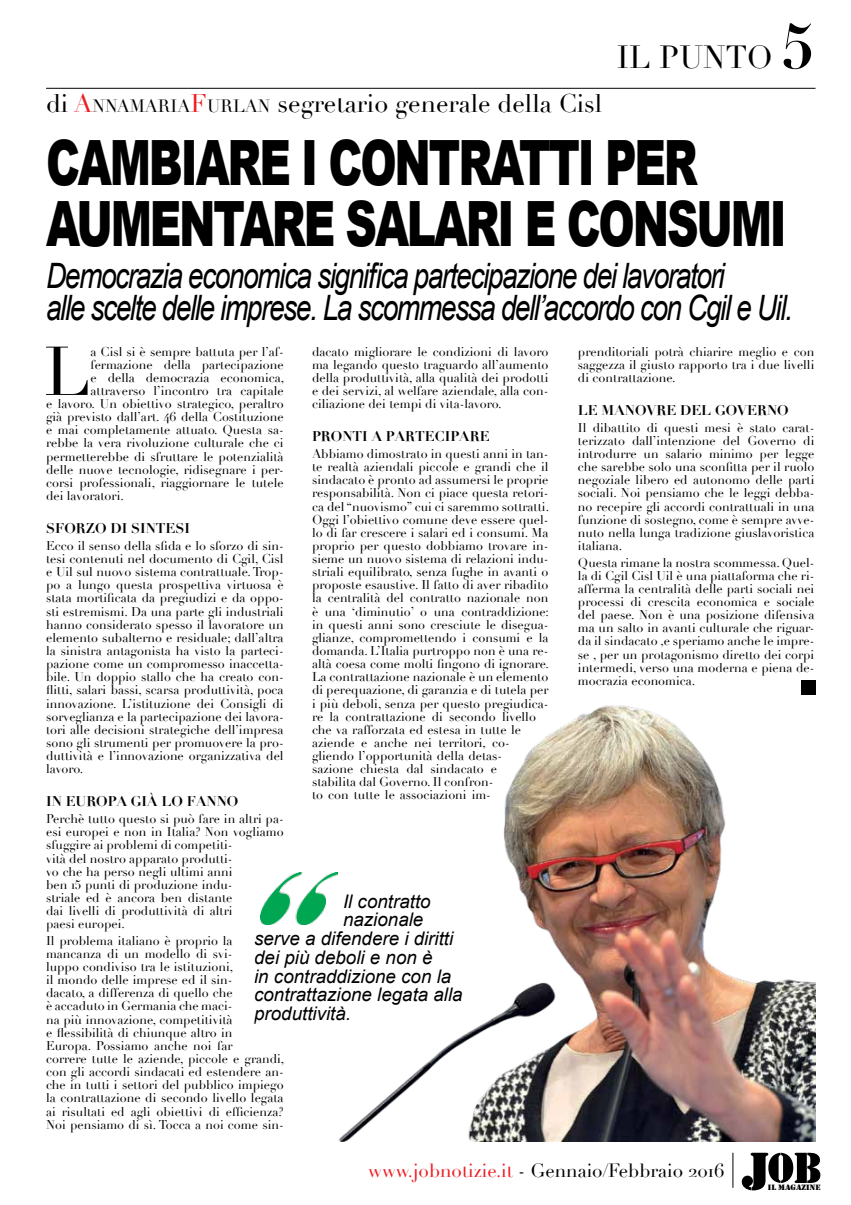
<style>
.page{position:relative;width:851px;height:1205px;background:#fff}
.page>*{position:absolute;margin:0;border:0;box-sizing:border-box;transform-origin:0 0}
.t1{font:67.75px "Didot";color:#000}
.t2{font:900 62.5px/61.2px "Arial";letter-spacing:-.05em;color:#000;scale:.7 1}
.t3{font:700 62.5px "Didot";color:#000}
.t4{font:italic 35px/31.2px "Arial";letter-spacing:-.05em;color:#000;scale:.8 1}
.t5{font:31.25px "Didot";color:#000}
.t6{font:25px "Didot";color:#000}
.t7{font:italic 18.75px "Arial";color:#000}
.t8{font:18.75px "Didot";color:#000}
.t9{font:700 13.75px "Didot";color:#000}
.t10{font:12.5px/13.1px "Didot";color:#000;text-align:justify}
.t11{font:8px "Stencil";color:#000;scale:1.1 1}
.s1{color:#ed1d24}
.s2{font-size:17.5px}
</style>
<div class="page">
<hr style="left:46px;top:88px;width:769px;height:1px;background:#000">
<svg style="left:741px;top:1152px;width:79px;height:38px"></svg>
<hr style="left:732px;top:1152px;width:1px;height:35px;background:#000">
<div style="left:801px;top:681px;width:14px;height:14px;background:#000"></div>
<img style="left:260px;top:872px;width:52px;height:52px">
<img style="left:312px;top:705px;width:503px;height:436px">
<h3 class="t6" style="left:46px;top:88px;width:557px">di <span class="s1">A</span><span class="s2">NNAMARIA</span><span class="s1">F</span><span class="s2">URLAN</span> segretario generale della Cisl</h3>
<h3 class="t5" style="left:616px;top:39px;width:157px">IL PUNTO</h3>
<h2 class="t3" style="left:780px;top:7px;width:36px">5</h2>
<h2 class="t2" style="left:46px;top:130px;width:1059px">CAMBIARE I CONTRATTI PER<br>AUMENTARE SALARI E CONSUMI</h2>
<h3 class="t4" style="left:46px;top:261px;width:935px">Democrazia economica significa partecipazione dei lavoratori<br>alle scelte delle imprese. La scommessa dell’accordo con Cgil e Uil.</h3>
<h1 class="t1" style="left:44px;top:331px;width:48px">L</h1>
<p class="t10" style="left:90px;top:345px;width:195px">a Cisl si è sempre battuta per l’af-</p>
<p class="t10" style="left:578px;top:345px;width:238px">prenditoriali potrà chiarire meglio e con saggezza il giusto rapporto tra i due livelli di contrattazione.</p>
<p class="t9" style="left:578px;top:402px;width:212px">LE MANOVRE DEL GOVERNO</p>
<p class="t10" style="left:578px;top:421px;width:238px">Il dibattito di questi mesi è stato carat&shy;terizzato dall’intenzione del Governo di introdurre un salario minimo per legge che sarebbe solo una sconfitta per il ruolo negoziale libero ed autonomo delle parti sociali. Noi pensiamo che le leggi debba&shy;no recepire gli accordi contrattuali in una funzione di sostegno, come è sempre avve&shy;nuto nella lunga tradizione giuslavoristica italiana.</p>
<p class="t10" style="left:578px;top:556px;width:238px">Questa rimane la nostra scommessa. Quel&shy;la di Cgil Cisl Uil è una piattaforma che ri&shy;afferma la centralità delle parti sociali nei processi di crescita economica e sociale del paese. Non è una posizione difensiva ma un salto in avanti culturale che riguar&shy;da il sindacato ,e speriamo anche le impre&shy;se , per un protagonismo diretto dei corpi intermedi, verso una moderna e piena de&shy;mocrazia economica.</p>
<p class="t10" style="left:312px;top:345px;width:238px">dacato migliorare le condizioni di lavoro ma legando questo traguardo all’aumento della produttività, alla qualità dei prodotti e dei servizi, al welfare aziendale, alla con&shy;ciliazione dei tempi di vita-lavoro.</p>
<p class="t9" style="left:312px;top:428px;width:179px">PRONTI A PARTECIPARE</p>
<p class="t10" style="left:312px;top:447px;width:238px;text-align:left">Abbiamo dimostrato in questi anni in tan&shy;te realtà aziendali piccole e grandi che il sindacato è pronto ad assumersi le proprie responsabilità. Non ci piace questa retori&shy;ca del “nuovismo” cui ci saremmo sottratti.<br>Oggi l’obiettivo comune deve essere quel&shy;lo di far crescere i salari ed i consumi. Ma proprio per questo dobbiamo trovare in&shy;sieme un nuovo sistema di relazioni indu&shy;striali equilibrato, senza fughe in avanti o proposte esaustive. Il fatto di aver ribadito la centralità del contratto nazionale non è una ‘diminutio’ o una contraddizione: in questi anni sono cresciute le disegua&shy;glianze, compromettendo i consumi e la domanda. L’Italia purtroppo non è una re&shy;altà coesa come molti fingono di ignorare.<br>La contrattazione nazionale è un elemento di perequazione, di garanzia e di tutela per i più deboli, senza per questo pregiudica&shy;re la contrattazione di secondo livello che va rafforzata ed estesa in tutte le aziende e anche nei territori, co&shy;gliendo l’opportunità della detas-<br>sazione chiesta dal sindacato e<br>stabilita dal Governo. Il confron-<br>to con tutte le associazioni im-</p>
<p class="t10" style="left:90px;top:358px;width:195px">fermazione della partecipazione</p>
<p class="t10" style="left:90px;top:371px;width:195px">e della democrazia economica,</p>
<p class="t10" style="left:90px;top:384px;width:194px">attraverso l’incontro tra capitale</p>
<p class="t10" style="left:46px;top:397px;width:239px">e lavoro. Un obiettivo strategico, peraltro</p>
<p class="t10" style="left:46px;top:410px;width:239px">già previsto dall’art. 46 della Costituzione</p>
<p class="t10" style="left:46px;top:424px;width:239px">e mai completamente attuato. Questa sa-</p>
<p class="t10" style="left:46px;top:437px;width:239px">rebbe la vera rivoluzione culturale che ci</p>
<p class="t10" style="left:46px;top:450px;width:239px">permetterebbe di sfruttare le potenzialità</p>
<p class="t10" style="left:46px;top:463px;width:239px">delle nuove tecnologie, ridisegnare i per-</p>
<p class="t10" style="left:46px;top:476px;width:239px">corsi professionali, riaggiornare le tutele</p>
<p class="t10" style="left:46px;top:489px;width:79px">dei lavoratori.</p>
<p class="t9" style="left:46px;top:520px;width:145px">SFORZO DI SINTESI</p>
<p class="t10" style="left:46px;top:539px;width:239px">Ecco il senso della sfida e lo sforzo di sin&shy;tesi contenuti nel documento di Cgil, Cisl e Uil sul nuovo sistema contrattuale. Trop&shy;po a lungo questa prospettiva virtuosa è stata mortificata da pregiudizi e da oppo&shy;sti estremismi. Da una parte gli industriali hanno considerato spesso il lavoratore un elemento subalterno e residuale; dall’altra la sinistra antagonista ha visto la parteci&shy;pazione come un compromesso inaccetta&shy;bile. Un doppio stallo che ha creato con&shy;flitti, salari bassi, scarsa produttività, poca innovazione. L’istituzione dei Consigli di sorveglianza e la partecipazione dei lavora&shy;tori alle decisioni strategiche dell’impresa sono gli strumenti per promuovere la pro&shy;duttività e l’innovazione organizzativa del lavoro.</p>
<p class="t9" style="left:46px;top:793px;width:194px">IN EUROPA GIÀ LO FANNO</p>
<p class="t10" style="left:46px;top:812px;width:239px;text-align:left">Perchè tutto questo si può fare in altri pa&shy;esi europei e non in Italia? Non vogliamo sfuggire ai problemi di competiti-<br>vità del nostro apparato produtti-<br>vo che ha perso negli ultimi anni<br>ben 15 punti di produzione indu-<br>striale ed è ancora ben distante<br>dai livelli di produttività di altri<br>paesi europei.</p>
<p class="t10" style="left:46px;top:934px;width:240px;text-align:left">Il problema italiano è proprio la mancanza di un modello di svi-<br>luppo condiviso tra le istituzioni,<br>il mondo delle imprese ed il sin-<br>dacato, a differenza di quello che<br>è accaduto in Germania che maci-<br>na più innovazione, competitività<br>e flessibilità di chiunque altro in<br>Europa. Possiamo anche noi far<br>correre tutte le aziende, piccole e grandi, con gli accordi sindacati ed estendere an&shy;che in tutti i settori del pubblico impiego la contrattazione di secondo livello legata ai risultati ed agli obiettivi di efficienza?<br>Noi pensiamo di sì. Tocca a noi come sin-</p>
<h3 class="t7" style="left:343px;top:889px;width:89px">Il contratto</h3>
<h3 class="t7" style="left:343px;top:907px;width:82px">nazionale</h3>
<h3 class="t7" style="left:254px;top:926px;width:201px">serve a difendere i diritti</h3>
<h3 class="t7" style="left:254px;top:945px;width:180px">dei più deboli e non è</h3>
<h3 class="t7" style="left:254px;top:964px;width:198px">in contraddizione con la</h3>
<h3 class="t7" style="left:254px;top:982px;width:210px">contrattazione legata alla</h3>
<h3 class="t7" style="left:254px;top:1001px;width:98px">produttività.</h3>
<h3 class="t8" style="left:368px;top:1159px;width:358px"><span class="s1">www.jobnotizie.it</span> - Gennaio/Febbraio 2016</h3>
<p class="t11" style="left:767px;top:1183px;width:49px">IL MAGAZINE</p>
</div>
